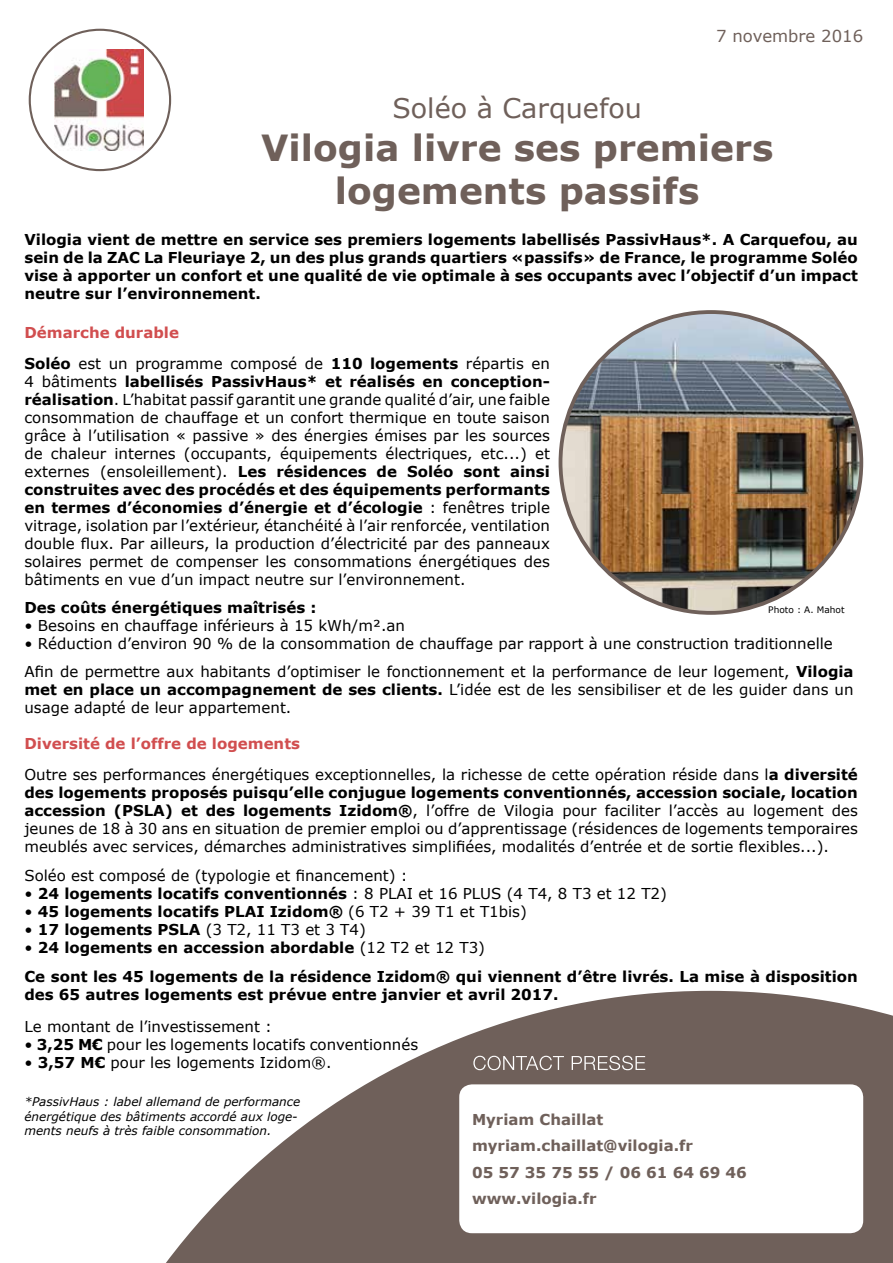
<style>
.page{position:relative;width:893px;height:1263px;background:#fff}
.page>*{position:absolute;margin:0;border:0;box-sizing:border-box;transform-origin:0 0}
.t1{font:700 36px/43.2px "Verdana";color:#6f605a;text-align:center}
.t2{font:27px "Verdana";color:#6f605a}
.t3{font:16.5px "Verdana";color:#6f605a}
.t4{font:15px/18px "Verdana";color:#000}
.t5{font:700 15px/18px "Verdana";color:#000;text-align:justify}
.t6{font:700 15px/26.5px "Verdana";color:#6f605a}
.t7{font:italic 12px/14.4px "Verdana";color:#000}
.t8{font:9px "Verdana";color:#000}
.s1{font-weight:700;color:#d14e4f}
.s2{font-weight:700}
.s3{font-weight:400}
</style>
<div class="page">
<svg style="left:166px;top:991px;width:727px;height:272px;fill:#6f605a"></svg>
<div style="left:459px;top:1084px;width:404px;height:149px;background:#fff;border-radius:13px"></div>
<svg style="left:473px;top:1056px;width:172px;height:14px;background:#918581"></svg>
<img style="left:54px;top:49px;width:89px;height:102px">
<img style="left:560px;top:312px;width:301px;height:300px">
<p class="t3" style="left:716px;top:25px;width:149px">7 novembre 2016</p>
<h2 class="t2" style="left:392px;top:89px;width:251px">Soléo à Carquefou</h2>
<h1 class="t1" style="left:261px;top:125px;width:514px">Vilogia livre ses premiers logements passifs</h1>
<p class="t5" style="left:24px;top:231px;width:835px">Vilogia vient de mettre en service ses premiers logements labellisés PassivHaus*. A Carquefou, au sein de la ZAC La Fleuriaye 2, un des plus grands quartiers «passifs» de France, le programme Soléo vise à apporter un confort et une qualité de vie optimale à ses occupants avec l’objectif d’un impact neutre sur l’environnement.</p>
<p class="t4" style="left:24px;top:317px;width:527px;line-height:30.8px"><span class="s1">Démarche durable<br></span><span class="s2">Soléo</span> est un programme composé de <span class="s2">110 logements</span> répartis en</p>
<p class="t4" style="left:24px;top:372px;width:527px;text-align:justify">4 bâtiments <span class="s2">labellisés PassivHaus* et réalisés en conception&shy;réalisation</span>. L’habitat passif garantit une grande qualité d’air, une faible consommation de chauffage et un confort thermique en toute saison grâce à l’utilisation « passive » des énergies émises par les sources de chaleur internes (occupants, équipements électriques, etc...) et externes (ensoleillement). <span class="s2">Les résidences de Soléo sont ainsi construites avec des procédés et des équipements performants en termes d’économies d’énergie et d’écologie</span> : fenêtres triple vitrage, isolation par l’extérieur, étanchéité à l’air renforcée, ventilation double flux. Par ailleurs, la production d’électricité par des panneaux solaires permet de compenser les consommations énergétiques des bâtiments en vue d’un impact neutre sur l’environnement.</p>
<p class="t5" style="left:24px;top:598px;width:294px">Des coûts énergétiques maîtrisés :</p>
<p class="t4" style="left:24px;top:616px;width:382px">• Besoins en chauffage inférieurs à 15 kWh/m².an</p>
<p class="t4" style="left:24px;top:628px;width:831px;line-height:28.8px">• Réduction d’environ 90 % de la consommation de chauffage par rapport à une construction traditionnelle<br>Afin de permettre aux habitants d’optimiser le fonctionnement et la performance de leur logement, <span class="s2">Vilogia</span></p>
<p class="t4" style="left:24px;top:681px;width:831px"><span class="s2">met en place un accompagnement de ses clients.</span> L’idée est de les sensibiliser et de les guider dans un usage adapté de leur appartement.</p>
<p class="t8" style="left:768px;top:603px;width:78px">Photo : A. Mahot</p>
<p class="t4" style="left:24px;top:728px;width:835px;line-height:30.8px"><span class="s1">Diversité de l’offre de logements<br></span>Outre ses performances énergétiques exceptionnelles, la richesse de cette opération réside dans l<span class="s2">a diversité</span></p>
<p class="t4" style="left:24px;top:783px;width:835px;text-align:justify"><span class="s2">des logements proposés puisqu’elle conjugue logements conventionnés, accession sociale, location accession (PSLA) et des logements Izidom®</span>, l’offre de Vilogia pour faciliter l’accès au logement des jeunes de 18 à 30 ans en situation de premier emploi ou d’apprentissage (résidences de logements temporaires meublés avec services, démarches administratives simplifiées, modalités d’entrée et de sortie flexibles...).</p>
<p class="t4" style="left:24px;top:866px;width:385px">Soléo est composé de (typologie et financement) :</p>
<p class="t5" style="left:24px;top:884px;width:644px"><span class="s3">•</span> 24 logements locatifs conventionnés <span class="s3">: 8 PLAI et 16 PLUS (4 T4, 8 T3 et 12 T2)</span></p>
<p class="t5" style="left:24px;top:902px;width:504px"><span class="s3">•</span> 45 logements locatifs PLAI Izidom® <span class="s3">(6 T2 + 39 T1 et T1bis)</span></p>
<p class="t4" style="left:24px;top:920px;width:343px">• <span class="s2">17 logements PSLA</span> (3 T2, 11 T3 et 3 T4)</p>
<p class="t5" style="left:24px;top:933px;width:835px;line-height:28.8px"><span class="s3">•</span> 24 logements en accession abordable <span class="s3">(12 T2 et 12 T3)<br></span>Ce sont les 45 logements de la résidence Izidom® qui viennent d’être livrés. La mise à disposition</p>
<p class="t5" style="left:24px;top:985px;width:536px">des 65 autres logements est prévue entre janvier et avril 2017.</p>
<p class="t4" style="left:24px;top:1018px;width:249px">Le montant de l’investissement :</p>
<p class="t4" style="left:24px;top:1036px;width:395px">• <span class="s2">3,25 M€</span> pour les logements locatifs conventionnés</p>
<p class="t4" style="left:24px;top:1054px;width:309px">• <span class="s2">3,57 M€</span> pour les logements Izidom®.</p>
<p class="t7" style="left:24px;top:1094px;width:277px">*PassivHaus : label allemand de performance énergétique des bâtiments accordé aux loge&shy;ments neufs à très faible consommation.</p>
<p class="t6" style="left:472px;top:1106px;width:276px">Myriam Chaillat myriam.chaillat@vilogia.fr<br>05 57 35 75 55 / 06 61 64 69 46 www.vilogia.fr</p>
</div>
